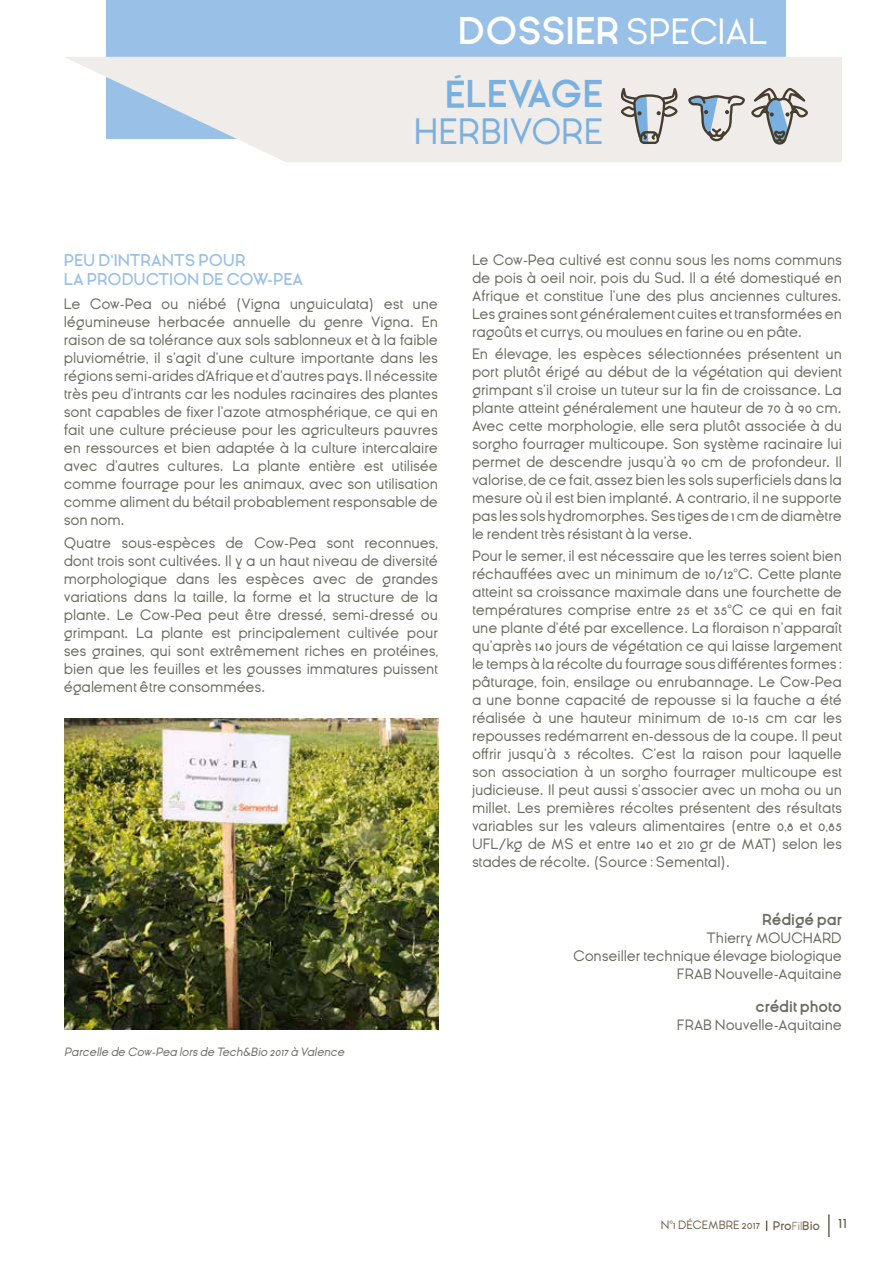
<style>
.page{position:relative;width:893px;height:1263px;background:#fff}
.page>*{position:absolute;margin:0;border:0;box-sizing:border-box;transform-origin:0 0}
.t1{font:700 36.6px/63.6px "Ginora Sans";color:#fff}
.t2{font:36.6px "Ginora Sans";color:#7ab0e0}
.t3{font:600 16.5px/19.8px "Ginora Sans";color:#99c0e7}
.t4{font:15px/18px "Ginora Sans";letter-spacing:-.01em;color:#6c6c63;text-align:justify}
.t5{font:700 15px "Ginora Sans";letter-spacing:-.005em;color:#6c6c63}
.t6{font:italic 12px "Ginora Sans";letter-spacing:-.01em;color:#6c6c63}
.t7{font:12px "Ginora Sans";color:#72624d}
.s1{font-weight:400}
.s2{color:#7ab0e0}
.s3{font-weight:600}
.s4{font-weight:300}
.s5{font-size:18px}
</style>
<div class="page">
<hr style="left:828px;top:1214px;width:2px;height:23px;background:#72624d">
<div style="left:107px;top:0;width:679px;height:138px;background:#99c0e7"></div>
<svg style="left:65px;top:57px;width:777px;height:105px;fill:#efecea"></svg>
<svg style="left:751px;top:88px;width:57px;height:57px;background:#b6babc"></svg>
<svg style="left:621px;top:88px;width:57px;height:56px;background:#babdbd"></svg>
<svg style="left:688px;top:95px;width:57px;height:46px;background:#bdc1c3"></svg>
<img style="left:64px;top:719px;width:374px;height:311px">
<h1 class="t1" style="left:445px;top:0;width:312px;text-indent:13px">DOSSIER <span class="s1">special </span><span class="s2">élevage</span></h1>
<h1 class="t2" style="left:414px;top:112px;width:109px">herbivore</h1>
<p class="t3" style="left:64px;top:250px;width:241px">PEU D'INTRANTS POUR<br>LA PRODUCTION DE COW-PEA</p>
<p class="t4" style="left:64px;top:295px;width:376px">Le Cow-Pea ou niébé (Vigna unguiculata) est une légumineuse herbacée annuelle du genre Vigna. En raison de sa tolérance aux sols sablonneux et à la faible pluviométrie, il s'agit d'une culture importante dans les régions semi-arides d'Afrique et d'autres pays. Il nécessite très peu d'intrants car les nodules racinaires des plantes sont capables de fixer l'azote atmosphérique, ce qui en fait une culture précieuse pour les agriculteurs pauvres en ressources et bien adaptée à la culture intercalaire avec d'autres cultures. La plante entière est utilisée comme fourrage pour les animaux, avec son utilisation comme aliment du bétail probablement responsable de son nom.</p>
<p class="t4" style="left:64px;top:534px;width:376px">Quatre sous-espèces de Cow-Pea sont reconnues, dont trois sont cultivées. Il y a un haut niveau de diversité morphologique dans les espèces avec de grandes variations dans la taille, la forme et la structure de la plante. Le Cow-Pea peut être dressé, semi-dressé ou grimpant. La plante est principalement cultivée pour ses graines, qui sont extrêmement riches en protéines, bien que les feuilles et les gousses immatures puissent également être consommées.</p>
<p class="t6" style="left:64px;top:1045px;width:282px">Parcelle de Cow-Pea lors de Tech&amp;Bio 2017 à Valence</p>
<p class="t4" style="left:472px;top:250px;width:371px">Le Cow-Pea cultivé est connu sous les noms communs de pois à oeil noir, pois du Sud. Il a été domestiqué en Afrique et constitue l'une des plus anciennes cultures.<br>Les graines sont généralement cuites et transformées en ragoûts et currys, ou moulues en farine ou en pâte.</p>
<p class="t4" style="left:472px;top:345px;width:371px">En élevage, les espèces sélectionnées présentent un port plutôt érigé au début de la végétation qui devient grimpant s’il croise un tuteur sur la fin de croissance. La plante atteint généralement une hauteur de 70 à 90 cm.<br>Avec cette morphologie, elle sera plutôt associée à du sorgho fourrager multicoupe. Son système racinaire lui permet de descendre jusqu’à 90 cm de profondeur. Il valorise, de ce fait, assez bien les sols superficiels dans la mesure où il est bien implanté. A contrario, il ne supporte pas les sols hydromorphes. Ses tiges de 1 cm de diamètre le rendent très résistant à la verse.</p>
<p class="t4" style="left:472px;top:547px;width:371px">Pour le semer, il est nécessaire que les terres soient bien réchauffées avec un minimum de 10/12°C. Cette plante atteint sa croissance maximale dans une fourchette de températures comprise entre 25 et 35°C ce qui en fait une plante d’été par excellence. La floraison n’apparaît qu’après 140 jours de végétation ce qui laisse largement le temps à la récolte du fourrage sous différentes formes : pâturage, foin, ensilage ou enrubannage. Le Cow-Pea a une bonne capacité de repousse si la fauche a été réalisée à une hauteur minimum de 10-15 cm car les repousses redémarrent en-dessous de la coupe. Il peut offrir jusqu’à 3 récoltes. C’est la raison pour laquelle son association à un sorgho fourrager multicoupe est judicieuse. Il peut aussi s’associer avec un moha ou un millet. Les premières récoltes présentent des résultats variables sur les valeurs alimentaires (entre 0,8 et 0,85<br>UFL/kg de MS et entre 140 et 210 gr de MAT) selon les stades de récolte. (Source : Semental).</p>
<p class="t5" style="left:762px;top:912px;width:81px">Rédigé par</p>
<p class="t4" style="left:573px;top:929px;width:270px;text-align:right">Thierry MOUCHARD<br>Conseiller technique élevage biologique<br>FRAB Nouvelle-Aquitaine</p>
<p class="t5" style="left:755px;top:998px;width:88px">crédit photo</p>
<p class="t4" style="left:677px;top:1016px;width:167px">FRAB Nouvelle-Aquitaine</p>
<p class="t7" style="left:661px;top:1218px;width:188px">N°1 DÉCEMBRE 2017 <span class="s3">PRO</span><span class="s4">Fil</span><span class="s3">BIO</span> <span class="s5">11</span></p>
</div>
